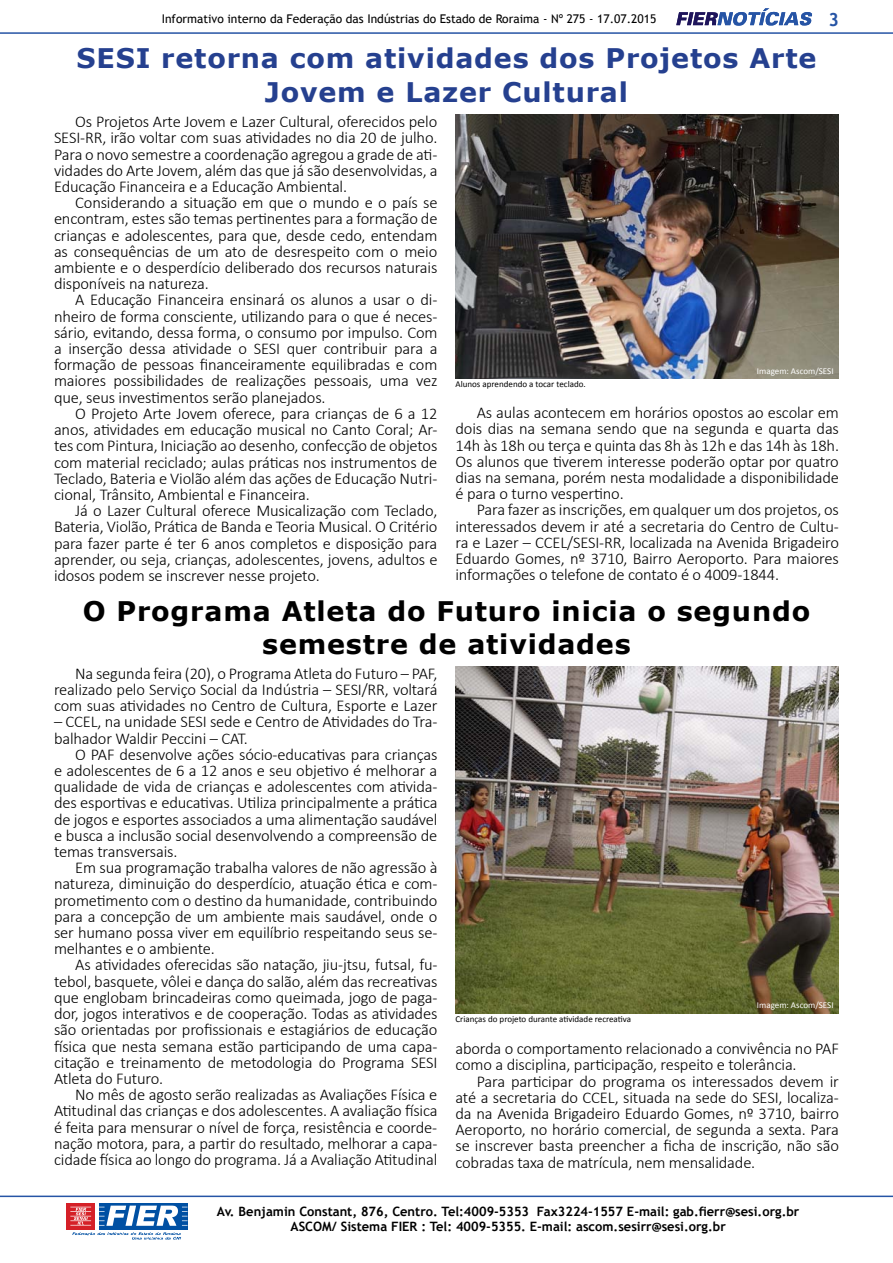
<style>
.page{position:relative;width:893px;height:1263px;background:#fff}
.page>*{position:absolute;margin:0;border:0;box-sizing:border-box;transform-origin:0 0}
.t1{font:700 27px/34.5px "Verdana";letter-spacing:.03em;color:#25408f;text-align:center}
.t2{font:700 27px/33px "Verdana";letter-spacing:.03em;color:#000;text-align:center}
.t3{font:700 18px "Trebuchet MS";color:#2654a5}
.t4{font:300 16.5px/16.2px "Calibri";letter-spacing:-.01em;color:#000;text-align:justify}
.t5{font:700 12.9px/15.5px "Trebuchet MS";color:#000;text-align:center}
.t6{font:12px "Trebuchet MS";color:#000}
.t7{font:9px "Calibri";color:#000}
.t8{font:9px "Calibri";color:#fff}
</style>
<div class="page">
<svg style="left:676px;top:8px;width:136px;height:18px"></svg>
<hr style="left:0;top:32px;width:893px;height:2px;background:#2654a5">
<img style="left:455px;top:115px;width:384px;height:263px">
<img style="left:455px;top:666px;width:384px;height:347px">
<hr style="left:0;top:1195px;width:893px;height:2px;background:#2654a5">
<div style="left:99px;top:1203px;width:89px;height:26px;background:#0050a3"></div>
<div style="left:67px;top:1203px;width:28px;height:26px;background:#d52027"></div>
<svg style="left:70px;top:1207px;width:21px;height:19px"></svg>
<svg style="left:99px;top:1205px;width:89px;height:21px"></svg>
<svg style="left:72px;top:1232px;width:109px;height:7px"></svg>
<p class="t6" style="left:162px;top:11px;width:496px">Informativo interno da Federação das Indústrias do Estado de Roraima - Nº 275 - 17.07.2015</p>
<p class="t3" style="left:828px;top:8px;width:12px">3</p>
<h1 class="t1" style="left:76px;top:40px;width:741px">SESI retorna com atividades dos Projetos Arte<br>Jovem e Lazer Cultural</h1>
<p class="t4" style="left:54px;top:113px;width:385px;text-indent:21px">Os Projetos Arte Jovem e Lazer Cultural, oferecidos pelo SESI-RR, irão voltar com suas atividades no dia 20 de julho.<br>Para o novo semestre a coordenação agregou a grade de ati&shy;vidades do Arte Jovem, além das que já são desenvolvidas, a Educação Financeira e a Educação Ambiental.</p>
<p class="t4" style="left:54px;top:194px;width:385px;text-indent:21px">Considerando a situação em que o mundo e o país se encontram, estes são temas pertinentes para a formação de crianças e adolescentes, para que, desde cedo, entendam as consequências de um ato de desrespeito com o meio ambiente e o desperdício deliberado dos recursos naturais disponíveis na natureza.</p>
<p class="t4" style="left:54px;top:292px;width:385px;text-indent:21px">A Educação Financeira ensinará os alunos a usar o di&shy;nheiro de forma consciente, utilizando para o que é neces&shy;sário, evitando, dessa forma, o consumo por impulso. Com a inserção dessa atividade o SESI quer contribuir para a formação de pessoas financeiramente equilibradas e com maiores possibilidades de realizações pessoais, uma vez que, seus investimentos serão planejados.</p>
<p class="t4" style="left:54px;top:405px;width:385px;text-indent:21px">O Projeto Arte Jovem oferece, para crianças de 6 a 12 anos, atividades em educação musical no Canto Coral; Ar&shy;tes com Pintura, Iniciação ao desenho, confecção de objetos com material reciclado; aulas práticas nos instrumentos de Teclado, Bateria e Violão além das ações de Educação Nutri&shy;cional, Trânsito, Ambiental e Financeira.</p>
<p class="t4" style="left:54px;top:502px;width:385px;text-indent:21px">Já o Lazer Cultural oferece Musicalização com Teclado, Bateria, Violão, Prática de Banda e Teoria Musical. O Critério para fazer parte é ter 6 anos completos e disposição para aprender, ou seja, crianças, adolescentes, jovens, adultos e idosos podem se inscrever nesse projeto.</p>
<p class="t7" style="left:455px;top:379px;width:132px">Alunos aprendendo a tocar teclado.</p>
<p class="t8" style="left:757px;top:365px;width:78px">Imagem: Ascom/SESI</p>
<p class="t4" style="left:455px;top:404px;width:385px;text-indent:21px">As aulas acontecem em horários opostos ao escolar em dois dias na semana sendo que na segunda e quarta das 14h às 18h ou terça e quinta das 8h às 12h e das 14h às 18h.<br>Os alunos que tiverem interesse poderão optar por quatro dias na semana, porém nesta modalidade a disponibilidade é para o turno vespertino.</p>
<p class="t4" style="left:455px;top:502px;width:385px;text-indent:21px">Para fazer as inscrições, em qualquer um dos projetos, os interessados devem ir até a secretaria do Centro de Cultu&shy;ra e Lazer – CCEL/SESI-RR, localizada na Avenida Brigadeiro Eduardo Gomes, nº 3710, Bairro Aeroporto. Para maiores informações o telefone de contato é o 4009-1844.</p>
<h1 class="t2" style="left:83px;top:594px;width:729px">O Programa Atleta do Futuro inicia o segundo semestre de atividades</h1>
<p class="t4" style="left:54px;top:665px;width:385px;text-indent:21px">Na segunda feira (20), o Programa Atleta do Futuro – PAF, realizado pelo Serviço Social da Indústria – SESI/RR, voltará com suas atividades no Centro de Cultura, Esporte e Lazer</p>
<p class="t4" style="left:54px;top:714px;width:385px">– CCEL, na unidade SESI sede e Centro de Atividades do Tra&shy;balhador Waldir Peccini – CAT.</p>
<p class="t4" style="left:54px;top:746px;width:385px;text-indent:21px">O PAF desenvolve ações sócio-educativas para crianças e adolescentes de 6 a 12 anos e seu objetivo é melhorar a qualidade de vida de crianças e adolescentes com ativida&shy;des esportivas e educativas. Utiliza principalmente a prática de jogos e esportes associados a uma alimentação saudável e busca a inclusão social desenvolvendo a compreensão de temas transversais.</p>
<p class="t4" style="left:54px;top:859px;width:385px;text-indent:21px">Em sua programação trabalha valores de não agressão à natureza, diminuição do desperdício, atuação ética e com&shy;prometimento com o destino da humanidade, contribuindo para a concepção de um ambiente mais saudável, onde o ser humano possa viver em equilíbrio respeitando seus se&shy;melhantes e o ambiente.</p>
<p class="t4" style="left:54px;top:957px;width:385px;text-indent:21px">As atividades oferecidas são natação, jiu-jtsu, futsal, fu&shy;tebol, basquete, vôlei e dança do salão, além das recreativas que englobam brincadeiras como queimada, jogo de paga&shy;dor, jogos interativos e de cooperação. Todas as atividades são orientadas por profissionais e estagiários de educação física que nesta semana estão participando de uma capa&shy;citação e treinamento de metodologia do Programa SESI Atleta do Futuro.</p>
<p class="t4" style="left:54px;top:1086px;width:385px;text-indent:21px">No mês de agosto serão realizadas as Avaliações Física e Atitudinal das crianças e dos adolescentes. A avaliação física é feita para mensurar o nível de força, resistência e coorde&shy;nação motora, para, a partir do resultado, melhorar a capa&shy;cidade física ao longo do programa. Já a Avaliação Atitudinal</p>
<p class="t7" style="left:455px;top:1013px;width:177px">Crianças do projeto durante atividade recreativa</p>
<p class="t8" style="left:757px;top:999px;width:78px">Imagem: Ascom/SESI</p>
<p class="t4" style="left:455px;top:1040px;width:385px">aborda o comportamento relacionado a convivência no PAF como a disciplina, participação, respeito e tolerância.</p>
<p class="t4" style="left:455px;top:1073px;width:385px;text-indent:21px">Para participar do programa os interessados devem ir até a secretaria do CCEL, situada na sede do SESI, localiza&shy;da na Avenida Brigadeiro Eduardo Gomes, nº 3710, bairro Aeroporto, no horário comercial, de segunda a sexta. Para se inscrever basta preencher a ficha de inscrição, não são cobradas taxa de matrícula, nem mensalidade.</p>
<p class="t5" style="left:217px;top:1203px;width:584px">Av. Benjamin Constant, 876, Centro. Tel:4009-5353 Fax3224-1557 E-mail: gab.fierr@sesi.org.br<br>ASCOM/ Sistema FIER : Tel: 4009-5355. E-mail: ascom.sesirr@sesi.org.br</p>
</div>
